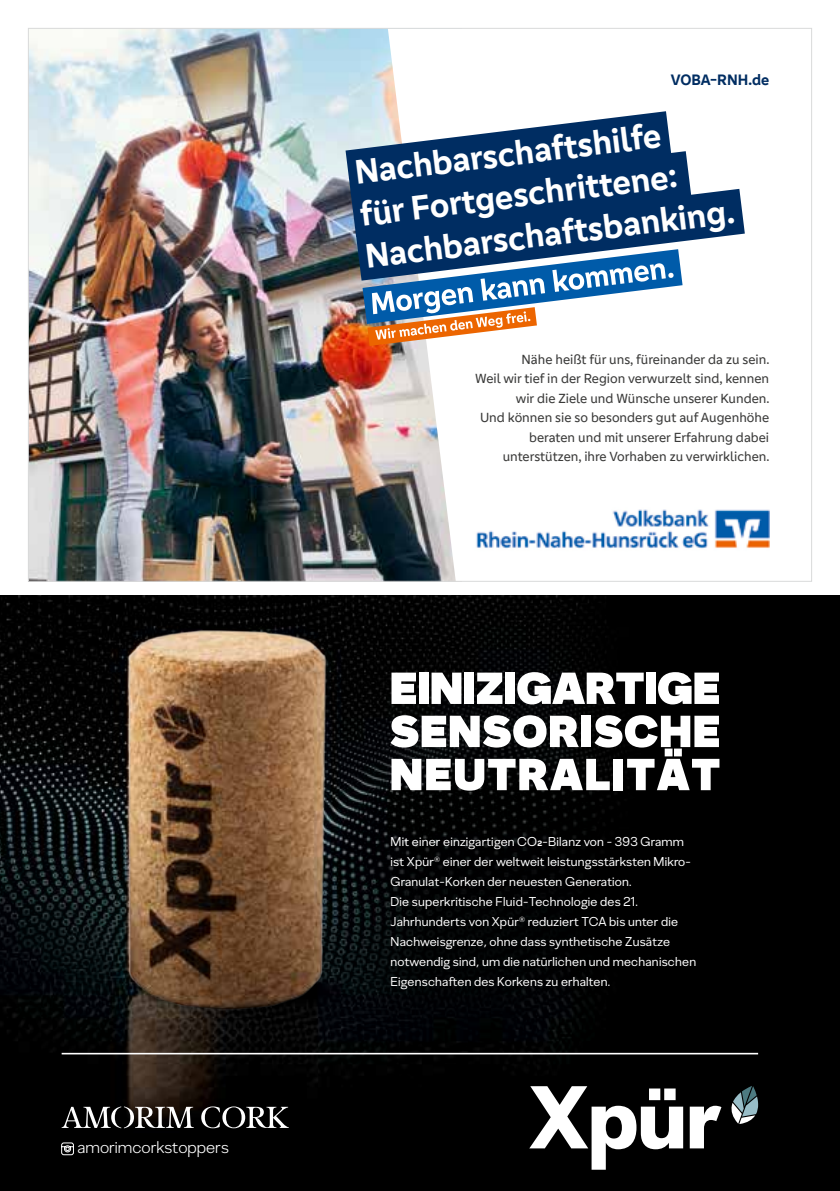
<style>
.page{position:relative;width:840px;height:1191px;background:#fff}
.page>*{position:absolute;margin:0;border:0;box-sizing:border-box;transform-origin:0 0}
.t1{font:700 35.2px/42.2px "Genos GFG";color:#fff}
.t2{font:300 17px "Amorim Sans";color:#fff}
.t3{font:700 15.6px "Genos GFG";color:#002d62}
.t4{font:13.6px/19.6px "Genos GFG";color:#3a3a39;text-align:right}
.t5{font:12.8px/20px "Amorim Sans";letter-spacing:.02em;color:#fff}
.s1{font-weight:700}
</style>
<div class="page">
<img style="left:30px;top:30px;width:357px;height:550px">
<svg style="left:387px;top:30px;width:383px;height:550px"></svg>
<img style="left:466px;top:504px;width:303px;height:49px">
<svg style="left:345px;top:111px;width:399px;height:235px"></svg>
<img style="left:0;top:595px;width:839px;height:596px">
<div style="left:224px;top:595px;width:615px;height:385px;background:#000"></div>
<svg style="left:391px;top:672px;width:25px;height:32px"></svg>
<div style="left:418px;top:672px;width:10px;height:32px;background:#fff"></div>
<svg style="left:431px;top:672px;width:30px;height:32px"></svg>
<div style="left:464px;top:672px;width:10px;height:32px;background:#fff"></div>
<svg style="left:476px;top:672px;width:26px;height:32px"></svg>
<div style="left:505px;top:672px;width:9px;height:32px;background:#fff"></div>
<svg style="left:517px;top:672px;width:126px;height:32px"></svg>
<div style="left:645px;top:672px;width:10px;height:32px;background:#fff"></div>
<svg style="left:658px;top:672px;width:60px;height:32px"></svg>
<svg style="left:390px;top:715px;width:329px;height:69px"></svg>
<img style="left:16px;top:595px;width:350px;height:458px">
<div style="left:337px;top:784px;width:422px;height:270px;background:#000"></div>
<hr style="left:62px;top:1052px;width:695px;height:2px;background:#fff">
<svg style="left:61px;top:1142px;width:13px;height:13px"></svg>
<svg style="left:62px;top:1106px;width:132px;height:22px"></svg>
<svg style="left:201px;top:1106px;width:87px;height:22px"></svg>
<svg style="left:529px;top:1086px;width:153px;height:83px"></svg>
<svg style="left:689px;top:1105px;width:32px;height:43px"></svg>
<svg style="left:730px;top:1085px;width:27px;height:39px"></svg>
<p class="t3" style="left:670px;top:70px;width:100px">VOBA-RNH.de</p>
<h1 class="t1" style="left:352px;top:152px;width:373px;rotate:-7deg">Nachbarschaftshilfe<br>für Fortgeschrittene:<br>Nachbarschaftsbanking.</h1>
<p class="t4" style="left:475px;top:349px;width:296px">Nähe heißt für uns, füreinander da zu sein.<br>Weil wir tief in der Region verwurzelt sind, kennen wir die Ziele und Wünsche unserer Kunden.<br>Und können sie so besonders gut auf Augenhöhe beraten und mit unserer Erfahrung dabei unterstützen, ihre Vorhaben zu verwirklichen.</p>
<h2 class="t2" style="left:77px;top:1136px;width:153px">amorimcorkstoppers</h2>
<p class="t5" style="left:390px;top:831px;width:307px">Mit einer einzigartigen CO<span class="s1">2</span>-Bilanz von - 393 Gramm ist Xpür<sup>®</sup> einer der weltweit leistungsstärksten Mikro-Granulat-Korken der neuesten Generation.<br>Die superkritische Fluid-Technologie des 21.<br>Jahrhunderts von Xpür<sup>®</sup> reduziert TCA bis unter die Nachweisgrenze, ohne dass synthetische Zusätze notwendig sind, um die natürlichen und mechanischen Eigenschaften des Korkens zu erhalten.</p>
</div>
